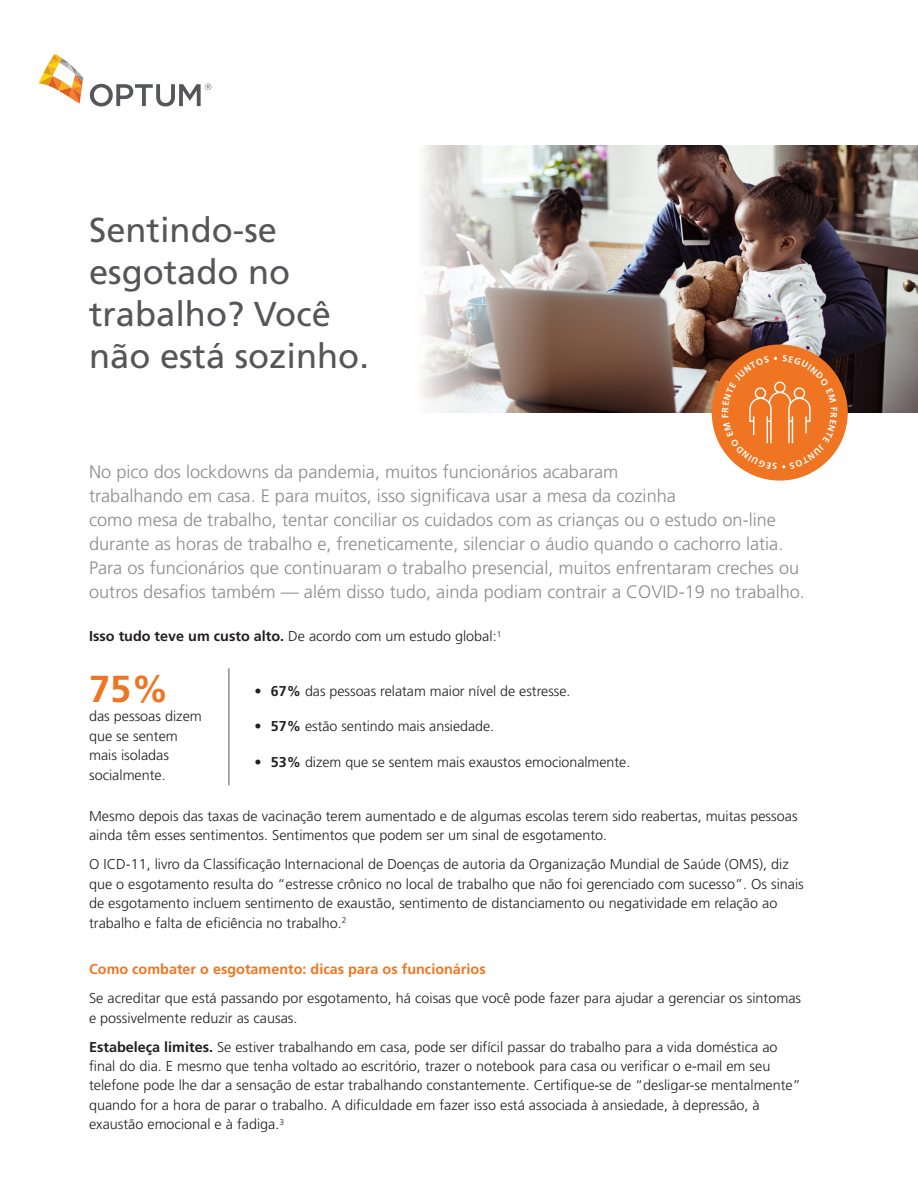
<style>
.page{position:relative;width:918px;height:1188px;background:#fff}
.page>*{position:absolute;margin:0;border:0;box-sizing:border-box;transform-origin:0 0}
.t1{font:700 37.5px "Frutiger LT Std";color:#ee7623}
.t2{font:34.5px/42px "Frutiger LT Std";color:#56565a}
.t3{font:300 18px/24px "Frutiger LT Std";color:#8b8b8e}
.t4{font:300 14.25px/19.5px "Frutiger LT Std";color:#231f20}
.t5{font:700 14.25px "Frutiger LT Std";color:#ee7623}
.s1{font-weight:700}
</style>
<div class="page">
<img style="left:422px;top:146px;width:496px;height:267px">
<svg style="left:38px;top:54px;width:45px;height:50px"></svg>
<svg style="left:90px;top:83px;width:121px;height:23px"></svg>
<hr style="left:229px;top:668px;width:1px;height:117px;background:#56565a">
<div style="left:712px;top:345px;width:136px;height:136px;background:#f07523;border-radius:50%"></div>
<svg style="left:722px;top:355px;width:115px;height:115px"></svg>
<h2 class="t2" style="left:89px;top:209px;width:281px">Sentindo-se esgotado no trabalho? Você não está sozinho.</h2>
<p class="t3" style="left:89px;top:460px;width:717px">No pico dos lockdowns da pandemia, muitos funcionários acabaram<br>trabalhando em casa. E para muitos, isso significava usar a mesa da cozinha<br>como mesa de trabalho, tentar conciliar os cuidados com as crianças ou o estudo on-line durante as horas de trabalho e, freneticamente, silenciar o áudio quando o cachorro latia.<br>Para os funcionários que continuaram o trabalho presencial, muitos enfrentaram creches ou outros desafios também — além disso tudo, ainda podiam contrair a COVID-19 no trabalho.</p>
<p class="t4" style="left:89px;top:627px;width:414px"><span class="s1">Isso tudo teve um custo alto.</span> De acordo com um estudo global:<sup>1</sup></p>
<h1 class="t1" style="left:89px;top:667px;width:81px">75%</h1>
<p class="t4" style="left:89px;top:707px;width:114px">das pessoas dizem que se sentem mais isoladas socialmente.</p>
<p class="t4" style="left:254px;top:681px;width:318px"><span class="s1">• 67%</span> das pessoas relatam maior nível de estresse.</p>
<p class="t4" style="left:254px;top:717px;width:241px"><span class="s1">• 57%</span> estão sentindo mais ansiedade.</p>
<p class="t4" style="left:254px;top:753px;width:377px"><span class="s1">• 53%</span> dizem que se sentem mais exaustos emocionalmente.</p>
<p class="t4" style="left:89px;top:806px;width:710px">Mesmo depois das taxas de vacinação terem aumentado e de algumas escolas terem sido reabertas, muitas pessoas ainda têm esses sentimentos. Sentimentos que podem ser um sinal de esgotamento.</p>
<p class="t4" style="left:89px;top:855px;width:716px">O ICD-11, livro da Classificação Internacional de Doenças de autoria da Organização Mundial de Saúde (OMS), diz que o esgotamento resulta do “estresse crônico no local de trabalho que não foi gerenciado com sucesso”. Os sinais de esgotamento incluem sentimento de exaustão, sentimento de distanciamento ou negatividade em relação ao trabalho e falta de eficiência no trabalho.<sup>2</sup></p>
<p class="t5" style="left:89px;top:961px;width:398px">Como combater o esgotamento: dicas para os funcionários</p>
<p class="t4" style="left:89px;top:989px;width:714px">Se acreditar que está passando por esgotamento, há coisas que você pode fazer para ajudar a gerenciar os sintomas e possivelmente reduzir as causas.</p>
<p class="t4" style="left:89px;top:1037px;width:713px"><span class="s1">Estabeleça limites.</span> Se estiver trabalhando em casa, pode ser difícil passar do trabalho para a vida doméstica ao final do dia. E mesmo que tenha voltado ao escritório, trazer o notebook para casa ou verificar o e-mail em seu telefone pode lhe dar a sensação de estar trabalhando constantemente. Certifique-se de “desligar-se mentalmente” quando for a hora de parar o trabalho. A dificuldade em fazer isso está associada à ansiedade, à depressão, à exaustão emocional e à fadiga.<sup>3</sup></p>
</div>
